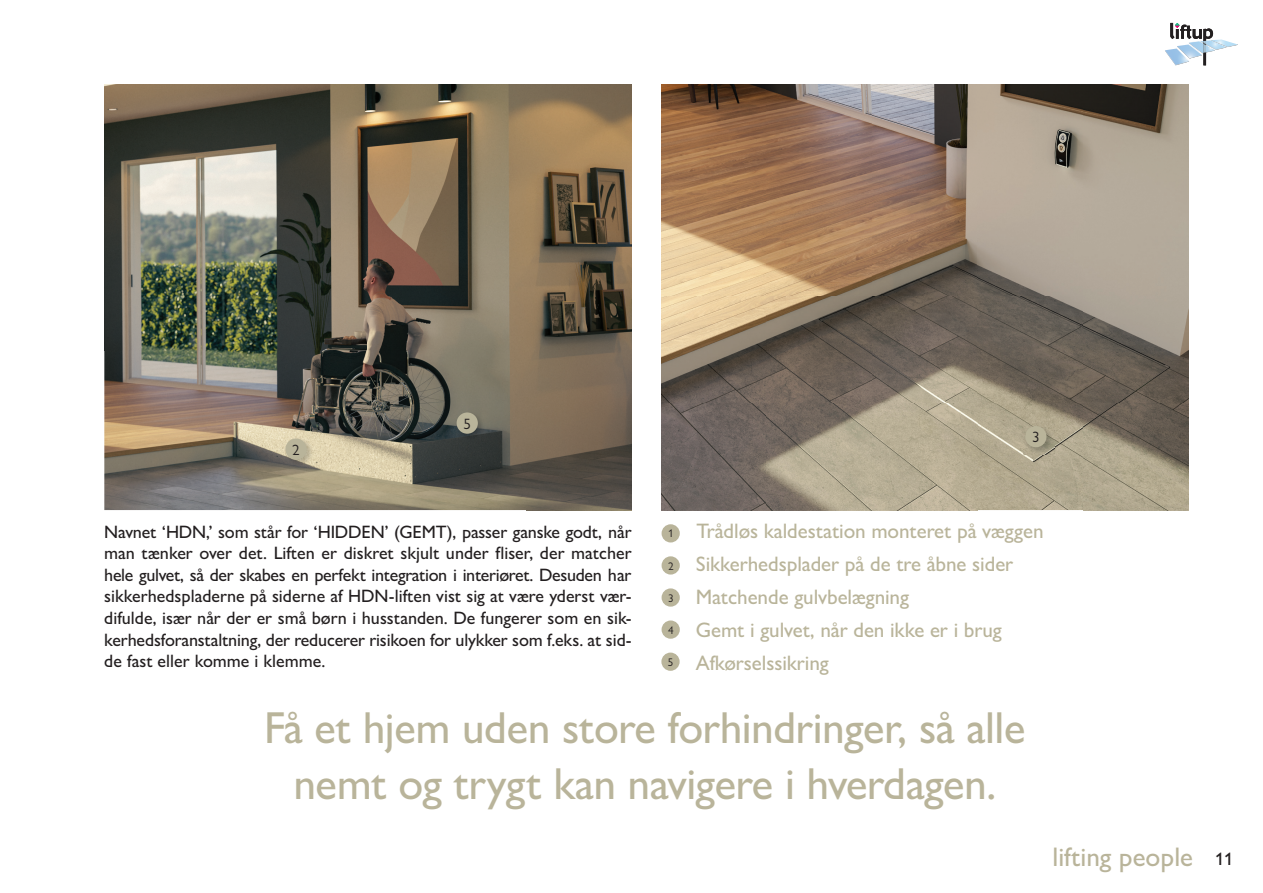
<style>
.page{position:relative;width:1263px;height:893px;background:#fff}
.page>*{position:absolute;margin:0;border:0;box-sizing:border-box;transform-origin:0 0}
.t1{font:500 45px/55.5px "Gill Sans Nova";letter-spacing:-.01em;color:#b9b49a;text-align:center}
.t2{font:500 27px "Gill Sans Nova";color:#b9b49a}
.t3{font:500 21px/33px "Gill Sans Nova";letter-spacing:-.005em;color:#b9b49a}
.t4{font:500 18px/21.6px "Gill Sans Nova";letter-spacing:-.01em;color:#231f20;text-align:justify}
.t5{font:15px "Gill Sans Nova";color:#231f20}
.t6{font:11.1px "Gill Sans Nova";color:#231f20}
.s1{font-size:18px;color:#231f20}
</style>
<div class="page">
<svg style="left:1165px;top:23px;width:73px;height:42px"></svg>
<img style="left:104px;top:84px;width:528px;height:426px">
<img style="left:661px;top:84px;width:528px;height:426px">
<div style="left:661px;top:524px;width:19px;height:18px;background:#b9b49a;border-radius:50%"></div>
<div style="left:661px;top:556px;width:19px;height:19px;background:#b9b49a;border-radius:50%"></div>
<div style="left:661px;top:588px;width:19px;height:19px;background:#b9b49a;border-radius:50%"></div>
<div style="left:661px;top:620px;width:19px;height:19px;background:#b9b49a;border-radius:50%"></div>
<div style="left:661px;top:653px;width:19px;height:18px;background:#b9b49a;border-radius:50%"></div>
<img style="left:284px;top:437px;width:30px;height:30px">
<div style="left:285px;top:438px;width:22px;height:22px;background:#b9b49a;border-radius:50%"></div>
<img style="left:1023px;top:424px;width:31px;height:31px">
<div style="left:1025px;top:426px;width:21px;height:21px;background:#b9b49a;border-radius:50%"></div>
<img style="left:455px;top:411px;width:30px;height:30px">
<div style="left:457px;top:412px;width:21px;height:22px;background:#b9b49a;border-radius:50%"></div>
<p class="t5" style="left:292px;top:440px;width:9px">2</p>
<p class="t5" style="left:463px;top:414px;width:9px">5</p>
<p class="t5" style="left:1032px;top:428px;width:9px">3</p>
<p class="t4" style="left:104px;top:521px;width:529px">Navnet ‘HDN,’ som står for ‘HIDDEN’ (GEMT), passer ganske godt, når man tænker over det. Liften er diskret skjult under fliser, der matcher hele gulvet, så der skabes en perfekt integration i interiøret. Desuden har sikkerhedspladerne på siderne af HDN-liften vist sig at være yderst vær&shy;difulde, især når der er små børn i husstanden. De fungerer som en sik&shy;kerhedsforanstaltning, der reducerer risikoen for ulykker som f.eks. at sid&shy;de fast eller komme i klemme.</p>
<p class="t3" style="left:696px;top:514px;width:349px">Trådløs kaldestation monteret på væggen<br>Sikkerhedsplader på de tre åbne sider<br>Matchende gulvbelægning<br>Gemt i gulvet, når den ikke er i brug<br>Afkørselssikring</p>
<h1 class="t1" style="left:264px;top:700px;width:763px">Få et hjem uden store forhindringer, så alle nemt og trygt kan navigere i hverdagen.</h1>
<p class="t6" style="left:668px;top:527px;width:7px">1</p>
<p class="t6" style="left:668px;top:559px;width:7px">2</p>
<p class="t6" style="left:668px;top:591px;width:7px">3</p>
<p class="t6" style="left:668px;top:623px;width:7px">4</p>
<p class="t6" style="left:668px;top:655px;width:7px">5</p>
<h2 class="t2" style="left:1052px;top:840px;width:182px">lifting people <span class="s1">11</span></h2>
</div>
